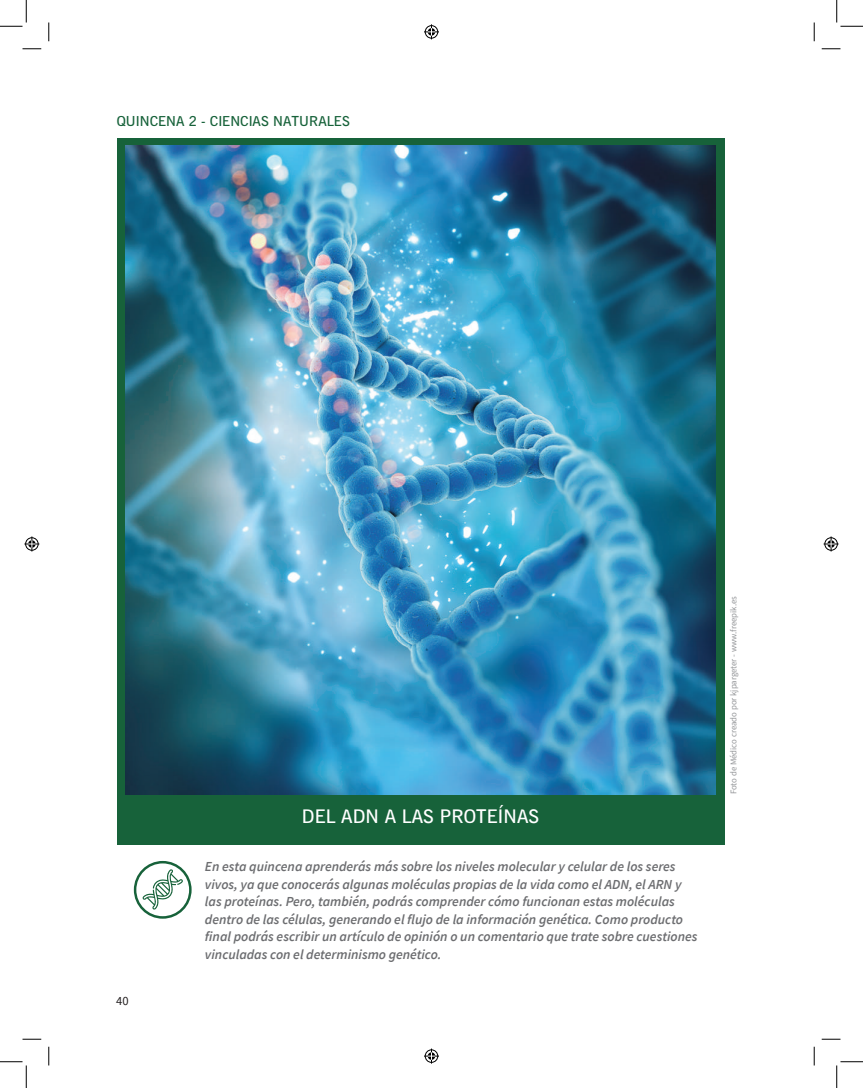
<style>
.page{position:relative;width:863px;height:1088px;background:#fff}
.page>*{position:absolute;margin:0;border:0;box-sizing:border-box;transform-origin:0 0}
.t1{font:18.75px "Alergia";color:#fff}
.t2{font:italic 600 13.75px/17.5px "Source Sans Pro";color:#6c6d70}
.t3{font:13.75px "Alergia";color:#17623a}
.t4{font:12.5px "Source Sans Pro";color:#231f20}
.t5{font:8.75px "Source Sans Pro";color:#939598}
</style>
<div class="page">
<div style="left:117px;top:138px;width:607px;height:706px;background:#17623a"></div>
<img style="left:126px;top:145px;width:589px;height:649px">
<svg style="left:135px;top:862px;width:55px;height:55px"></svg>
<div style="left:134px;top:861px;width:57px;height:57px;border:2px solid #17623a;border-radius:50%"></div>
<svg style="left:142px;top:869px;width:41px;height:40px"></svg>
<svg style="left:22px;top:48px;width:19px;height:2px"></svg>
<svg style="left:821px;top:48px;width:19px;height:2px"></svg>
<svg style="left:22px;top:1038px;width:19px;height:2px"></svg>
<svg style="left:821px;top:1038px;width:19px;height:2px"></svg>
<svg style="left:48px;top:22px;width:2px;height:19px"></svg>
<svg style="left:48px;top:1046px;width:2px;height:19px"></svg>
<svg style="left:813px;top:22px;width:2px;height:19px"></svg>
<svg style="left:813px;top:1046px;width:2px;height:19px"></svg>
<svg style="left:0;top:0;width:27px;height:27px"></svg>
<svg style="left:0;top:1061px;width:27px;height:27px"></svg>
<svg style="left:836px;top:0;width:26px;height:27px"></svg>
<svg style="left:836px;top:1061px;width:26px;height:27px"></svg>
<svg style="left:424px;top:24px;width:15px;height:15px"></svg>
<svg style="left:424px;top:1048px;width:15px;height:15px"></svg>
<svg style="left:24px;top:536px;width:15px;height:15px"></svg>
<svg style="left:823px;top:536px;width:15px;height:15px"></svg>
<p class="t3" style="left:117px;top:113px;width:235px">QUINCENA 2 - CIENCIAS NATURALES</p>
<p class="t4" style="left:116px;top:993px;width:14px">40</p>
<h1 class="t1" style="left:302px;top:805px;width:239px">DEL ADN A LAS PROTEÍNAS</h1>
<p class="t2" style="left:205px;top:857px;width:494px">En esta quincena aprenderás más sobre los niveles molecular y celular de los seres vivos, ya que conocerás algunas moléculas propias de la vida como el ADN, el ARN y las proteínas. Pero, también, podrás comprender cómo funcionan estas moléculas dentro de las células, generando el flujo de la información genética. Como producto final podrás escribir un artículo de opinión o un comentario que trate sobre cuestiones vinculadas con el determinismo genético.</p>
<p class="t5" style="left:728px;top:794px;width:200px;rotate:-90deg">Foto de Médico creado por kjpargeter - www.freepik.es</p>
</div>
